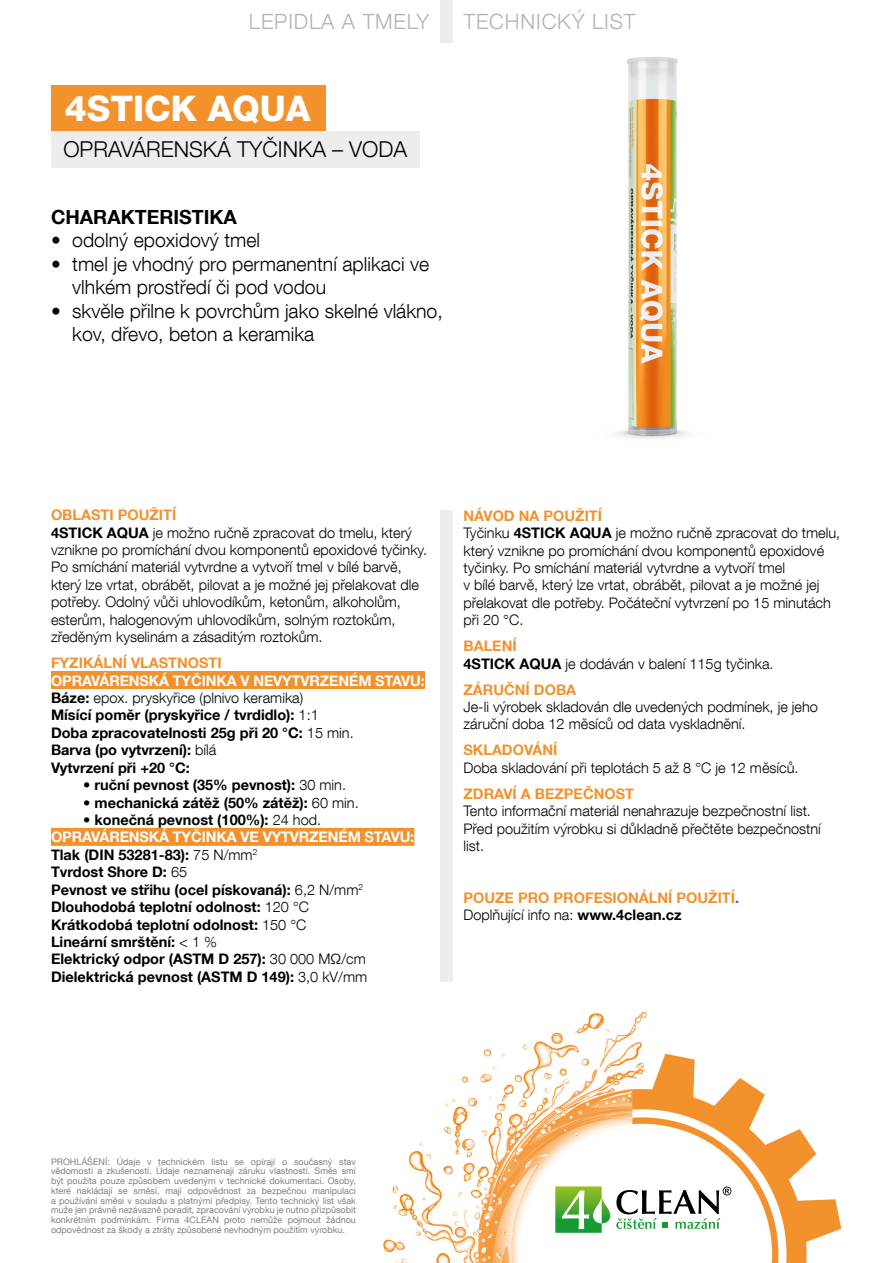
<style>
.page{position:relative;width:893px;height:1263px;background:#fff}
.page>*{position:absolute;margin:0;border:0;box-sizing:border-box;transform-origin:0 0}
.t1{font:800 35.1px "Helvetica Neue LT Com";color:#fff}
.t2{font:300 21.9px "Helvetica Neue LT Com";color:#000}
.t3{font:300 21px "Helvetica Neue LT Com";letter-spacing:.04em;color:#b3b2b2}
.t4{font:300 19.5px/23.4px "Helvetica Neue LT Com";color:#000}
.t5{font:700 19.5px "Helvetica Neue LT Com";color:#000}
.t6{font:300 14.55px/17.4px "Helvetica Neue LT Com";color:#000}
.t7{font:700 14.55px/17.4px "Helvetica Neue LT Com";color:#000}
.t8{font:700 14.55px/17.4px "Helvetica Neue LT Com";color:#f3912d}
.t9{font:9px/9.8px "Helvetica Neue LT Com";color:#808080;text-align:justify}
.s1{font-weight:700;color:#f3912d}
.s2{font-weight:700}
.s3{color:#fff}
.s4{font-weight:300}
.s5{color:#ae2a87}
.s6{font-weight:300;color:#000}
.s7{color:#000}
</style>
<div class="page">
<img style="left:383px;top:1012px;width:459px;height:251px">
<div style="left:555px;top:1186px;width:176px;height:47px;background:#fff"></div>
<svg style="left:555px;top:1186px;width:55px;height:47px"></svg>
<svg style="left:616px;top:1186px;width:115px;height:43px"></svg>
<img style="left:616px;top:57px;width:72px;height:382px">
<div style="left:51px;top:131px;width:369px;height:36px;background:#ededed"></div>
<div style="left:51px;top:85px;width:275px;height:46px;background:#f3912d"></div>
<div style="left:51px;top:671px;width:374px;height:18px;background:#f3912d"></div>
<div style="left:51px;top:828px;width:363px;height:18px;background:#f3912d"></div>
<div style="left:440px;top:510px;width:13px;height:472px;background:#ededed"></div>
<div style="left:440px;top:0;width:13px;height:43px;background:#ededed"></div>
<h3 class="t3" style="left:249px;top:8px;width:182px">LEPIDLA A TMELY</h3>
<h3 class="t3" style="left:463px;top:8px;width:173px">TECHNICKÝ LIST</h3>
<h1 class="t1" style="left:65px;top:87px;width:247px">4STICK AQUA</h1>
<h2 class="t2" style="left:63px;top:136px;width:345px">OPRAVÁRENSKÁ TYČINKA – VODA</h2>
<h3 class="t5" style="left:51px;top:205px;width:187px">CHARAKTERISTIKA</h3>
<h3 class="t4" style="left:51px;top:228px;width:211px">• odolný epoxidový tmel</h3>
<h3 class="t4" style="left:72px;top:252px;width:358px;text-indent:-21px">• tmel je vhodný pro permanentní aplikaci ve vlhkém prostředí či pod vodou</h3>
<h3 class="t4" style="left:72px;top:298px;width:372px;text-indent:-21px">• skvěle přilne k povrchům jako skelné vlákno, kov, dřevo, beton a keramika</h3>
<p class="t6" style="left:51px;top:506px;width:378px"><span class="s1">OBLASTI POUŽITÍ<br></span><span class="s2">4STICK AQUA</span> je možno ručně zpracovat do tmelu, který vznikne po promíchání dvou komponentů epoxidové tyčinky.<br>Po smíchání materiál vytvrdne a vytvoří tmel v bílé barvě, který lze vrtat, obrábět, pilovat a je možné jej přelakovat dle potřeby. Odolný vůči uhlovodíkům, ketonům, alkoholům, esterům, halogenovým uhlovodíkům, solným roztokům, zředěným kyselinám a zásaditým roztokům.</p>
<p class="t8" style="left:51px;top:654px;width:172px">FYZIKÁLNÍ VLASTNOSTI</p>
<p class="t7" style="left:51px;top:671px;width:375px"><span class="s3">OPRAVÁRENSKÁ TYČINKA V NEVYTVRZENÉM STAVU:<br></span>Báze: <span class="s4">epox. pryskyřice (plnivo keramika)<br></span>Mísící poměr (pryskyřice / tvrdidlo): <span class="s4">1:1<br></span>Doba zpracovatelnosti 25g při 20 °C: <span class="s4">15 min.<br></span>Barva (po vytvrzení): <span class="s4">bílá<br></span>Vytvrzení při +20 °C:</p>
<p class="t7" style="left:83px;top:776px;width:264px">• ruční pevnost (35% pevnost): <span class="s4">30 min.</span></p>
<p class="t7" style="left:83px;top:793px;width:277px">• mechanická zátěž (50% zátěž): <span class="s4">60 min.</span></p>
<p class="t7" style="left:51px;top:811px;width:365px;text-indent:32px">• konečná pevnost (100%): <span class="s4">24 hod.<br></span><span class="s3">OPRAVÁRENSKÁ TYČINKA VE VYTVRZENÉM STAVU:<br></span>Tlak (DIN 53281-83): <span class="s4">75 N/mm</span><sup>2<br></sup>Tvrdost Shore D: <span class="s4">65<br></span>Pevnost ve střihu (ocel pískovaná): <span class="s4">6,2 N/mm</span><sup>2<br></sup>Dlouhodobá teplotní odolnost: <span class="s4">120 °C<br></span>Krátkodobá teplotní odolnost: <span class="s4">150 °C<br></span>Lineární smrštění: <span class="s4">&lt; 1 %<br></span>Elektrický odpor (ASTM D 257): <span class="s4">30 000 MΩ/cm </span>Dielektrická pevnost (ASTM D 149): <span class="s4">3,0 kV/mm</span></p>
<p class="t6" style="left:463px;top:506px;width:378px"><span class="s1">NÁVOD NA POUŽITÍ<br></span>Tyčinku <span class="s2">4STICK AQUA</span> je možno ručně zpracovat do tmelu, který vznikne po promíchání dvou komponentů epoxidové tyčinky. Po smíchání materiál vytvrdne a vytvoří tmel<br>v bílé barvě, který lze vrtat, obrábět, pilovat a je možné jej přelakovat dle potřeby. Počáteční vytvrzení po 15 minutách při 20 °C.</p>
<p class="t6" style="left:463px;top:637px;width:312px"><span class="s1">BALENÍ<br></span><span class="s2">4STICK AQUA</span> je dodáván v balení 115g tyčinka.</p>
<p class="t8" style="left:463px;top:680px;width:114px">ZÁRUČNÍ DOBA</p>
<p class="t6" style="left:463px;top:698px;width:356px">Je-li výrobek skladován dle uvedených podmínek, je jeho záruční doba 12 měsíců od data vyskladnění.</p>
<p class="t8" style="left:463px;top:741px;width:95px">SKLADOVÁNÍ</p>
<p class="t6" style="left:463px;top:758px;width:337px">Doba skladování při teplotách 5 až 8 °C je 12 měsíců.</p>
<p class="t8" style="left:463px;top:784px;width:172px">ZDRAVÍ A BEZPEČNOST</p>
<p class="t6" style="left:463px;top:802px;width:359px">Tento informační materiál nenahrazuje bezpečnostní list.<br>Před použitím výrobku si důkladně přečtěte bezpečnostní list.</p>
<p class="t8" style="left:463px;top:888px;width:277px">POUZE PRO PROFESIONÁLNÍ POUŽITÍ<span class="s5">.<br></span><span class="s6">Doplňující info na:</span> <span class="s7">www.4clean.cz</span></p>
<p class="t9" style="left:51px;top:1156px;width:306px">PROHLÁŠENÍ: Údaje v technickém listu se opírají o současný stav vědomostí a zkušeností. Údaje neznamenají záruku vlastností. Směs smí být použita pouze způsobem uvedeným v technické dokumentaci. Osoby, které nakládají se směsí, mají odpovědnost za bezpečnou manipulaci a používání směsi v souladu s platnými předpisy. Tento technický list však muže jen právně nezávazně poradit, zpracování výrobku je nutno přizpůsobit konkrétním podmínkám. Firma 4CLEAN proto nemůže pojmout žádnou odpovědnost za škody a ztráty způsobené nevhodným použitím výrobku.</p>
</div>
